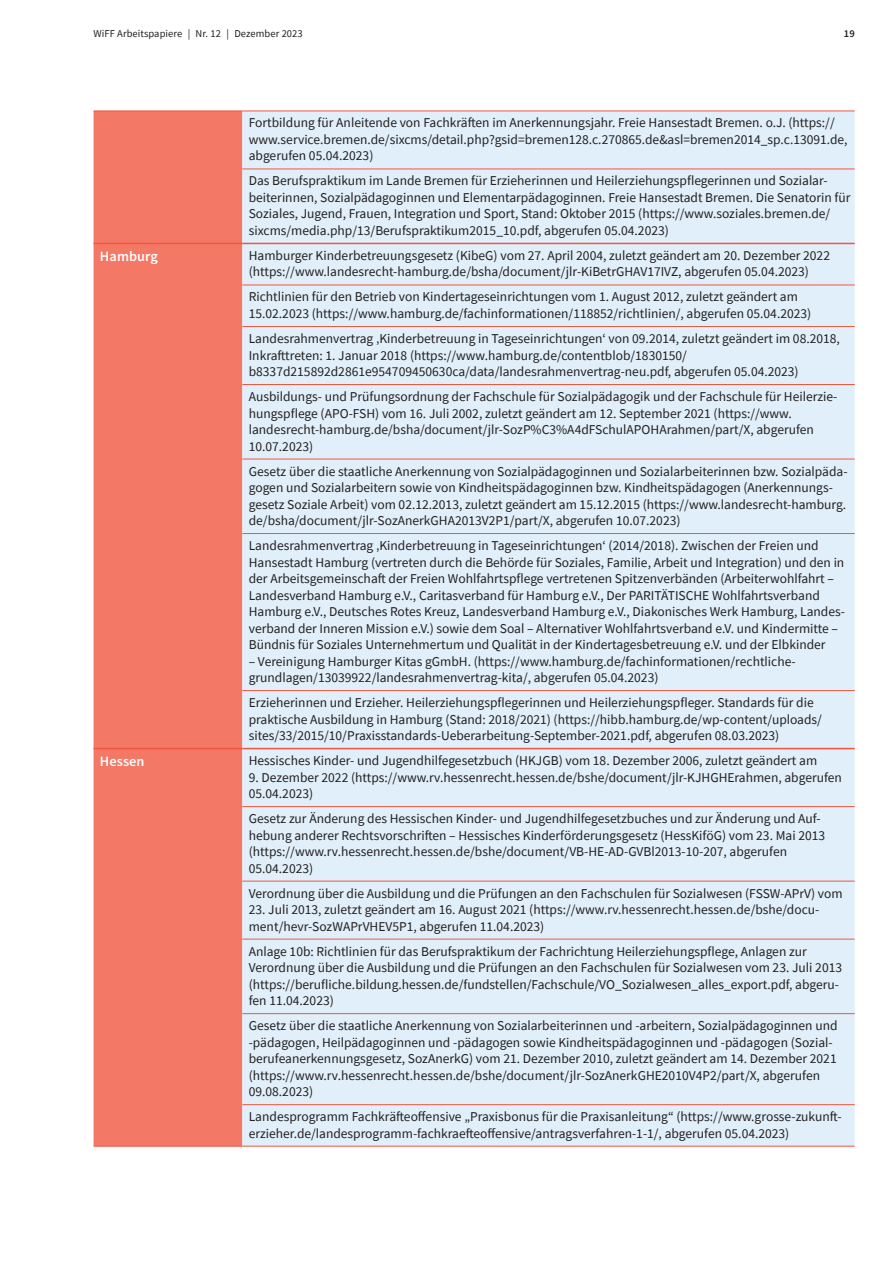
<style>
.page{position:relative;width:893px;height:1263px;background:#fff}
.page>*{position:absolute;margin:0;border:0;box-sizing:border-box;transform-origin:0 0}
._07_Tab_Ue_gross{font:600 14.25px "Source Sans Pro";letter-spacing:.005em;color:#fff}
._07_Tab_FT_gross{font:13.5px/16.5px "Source Sans Pro";color:#231f20}
.t1{font:10.5px "Source Sans Pro";letter-spacing:.005em;color:#231f20}
.t2{font:600 10.5px "Source Sans Pro";color:#231f20}
</style>
<div class="page">
<div style="left:94px;top:112px;width:148px;height:1034px;background:#f37865"></div>
<div style="left:242px;top:112px;width:613px;height:1034px;background:#e0eff9"></div>
<hr style="left:94px;top:243px;width:148px;height:1px;background:#f0573f">
<hr style="left:94px;top:748px;width:148px;height:1px;background:#f0573f">
<hr style="left:94px;top:1146px;width:148px;height:1px;background:#f0573f">
<hr style="left:242px;top:169px;width:613px;height:1px;background:#f0573f">
<hr style="left:242px;top:285px;width:613px;height:1px;background:#f0573f">
<hr style="left:242px;top:326px;width:613px;height:1px;background:#f0573f">
<hr style="left:242px;top:384px;width:613px;height:1px;background:#f0573f">
<hr style="left:242px;top:459px;width:613px;height:1px;background:#f0573f">
<hr style="left:242px;top:533px;width:613px;height:1px;background:#f0573f">
<hr style="left:242px;top:690px;width:613px;height:1px;background:#f0573f">
<hr style="left:242px;top:806px;width:613px;height:1px;background:#f0573f">
<hr style="left:242px;top:881px;width:613px;height:1px;background:#f0573f">
<hr style="left:242px;top:939px;width:613px;height:1px;background:#f0573f">
<hr style="left:242px;top:1013px;width:613px;height:1px;background:#f0573f">
<hr style="left:242px;top:1104px;width:613px;height:1px;background:#f0573f">
<hr style="left:242px;top:243px;width:613px;height:1px;background:#f0573f">
<hr style="left:242px;top:748px;width:613px;height:1px;background:#f0573f">
<hr style="left:242px;top:1146px;width:613px;height:1px;background:#f0573f">
<hr style="left:94px;top:111px;width:148px;height:1px;background:#f0573f">
<hr style="left:242px;top:111px;width:613px;height:1px;background:#f0573f">
<p class="t1" style="left:94px;top:27px;width:211px">WiFF Arbeitspapiere | Nr. 12 | Dezember 2023</p>
<p class="t2" style="left:844px;top:27px;width:12px">19</p>
<p class="_07_Tab_FT_gross" style="left:249px;top:115px;width:600px">Fortbildung für Anleitende von Fachkräften im Anerkennungsjahr. Freie Hansestadt Bremen. o.J. (https:// www.service.bremen.de/sixcms/detail.php?gsid=bremen128.c.270865.de&amp;asl=bremen2014_sp.c.13091.de, abgerufen 05.04.2023)</p>
<p class="_07_Tab_FT_gross" style="left:249px;top:173px;width:603px">Das Berufspraktikum im Lande Bremen für Erzieherinnen und Heilerziehungspflegerinnen und Sozialar&shy;beiterinnen, Sozialpädagoginnen und Elementarpädagoginnen. Freie Hansestadt Bremen. Die Senatorin für Soziales, Jugend, Frauen, Integration und Sport, Stand: Oktober 2015 (https://www.soziales.bremen.de/ sixcms/media.php/13/Berufspraktikum2015_10.pdf, abgerufen 05.04.2023)</p>
<p class="_07_Tab_Ue_gross" style="left:100px;top:247px;width:60px">Hamburg</p>
<p class="_07_Tab_FT_gross" style="left:249px;top:247px;width:583px">Hamburger Kinderbetreuungsgesetz (KibeG) vom 27. April 2004, zuletzt geändert am 20. Dezember 2022 (https://www.landesrecht-hamburg.de/bsha/document/jlr-KiBetrGHAV17IVZ, abgerufen 05.04.2023)</p>
<p class="_07_Tab_FT_gross" style="left:249px;top:289px;width:564px">Richtlinien für den Betrieb von Kindertageseinrichtungen vom 1. August 2012, zuletzt geändert am<br>15.02.2023 (https://www.hamburg.de/fachinformationen/118852/richtlinien/, abgerufen 05.04.2023)</p>
<p class="_07_Tab_FT_gross" style="left:249px;top:330px;width:593px">Landesrahmenvertrag ‚Kinderbetreuung in Tageseinrichtungen‘ von 09.2014, zuletzt geändert im 08.2018,<br>Inkrafttreten: 1. Januar 2018 (https://www.hamburg.de/contentblob/1830150/ b8337d215892d2861e954709450630ca/data/landesrahmenvertrag-neu.pdf, abgerufen 05.04.2023)</p>
<p class="_07_Tab_FT_gross" style="left:249px;top:388px;width:590px">Ausbildungs- und Prüfungsordnung der Fachschule für Sozialpädagogik und der Fachschule für Heilerzie&shy;hungspflege (APO-FSH) vom 16. Juli 2002, zuletzt geändert am 12. September 2021 (https://www. landesrecht-hamburg.de/bsha/document/jlr-SozP%C3%A4dFSchulAPOHArahmen/part/X, abgerufen 10.07.2023)</p>
<p class="_07_Tab_FT_gross" style="left:249px;top:463px;width:600px">Gesetz über die staatliche Anerkennung von Sozialpädagoginnen und Sozialarbeiterinnen bzw. Sozialpäda&shy;gogen und Sozialarbeitern sowie von Kindheitspädagoginnen bzw. Kindheitspädagogen (Anerkennungs&shy;gesetz Soziale Arbeit) vom 02.12.2013, zuletzt geändert am 15.12.2015 (https://www.landesrecht-hamburg. de/bsha/document/jlr-SozAnerkGHA2013V2P1/part/X, abgerufen 10.07.2023)</p>
<p class="_07_Tab_FT_gross" style="left:249px;top:537px;width:598px">Landesrahmenvertrag ‚Kinderbetreuung in Tageseinrichtungen‘ (2014/2018). Zwischen der Freien und Hansestadt Hamburg (vertreten durch die Behörde für Soziales, Familie, Arbeit und Integration) und den in der Arbeitsgemeinschaft der Freien Wohlfahrtspflege vertretenen Spitzenverbänden (Arbeiterwohlfahrt – Landesverband Hamburg e.V., Caritasverband für Hamburg e.V., Der PARITÄTISCHE Wohlfahrtsverband Hamburg e.V., Deutsches Rotes Kreuz, Landesverband Hamburg e.V., Diakonisches Werk Hamburg, Landes&shy;verband der Inneren Mission e.V.) sowie dem Soal – Alternativer Wohlfahrtsverband e.V. und Kindermitte – Bündnis für Soziales Unternehmertum und Qualität in der Kindertagesbetreuung e.V. und der Elbkinder</p>
<p class="_07_Tab_FT_gross" style="left:249px;top:653px;width:547px">– Vereinigung Hamburger Kitas gGmbH. (https://www.hamburg.de/fachinformationen/rechtliche&shy;grundlagen/13039922/landesrahmenvertrag-kita/, abgerufen 05.04.2023)</p>
<p class="_07_Tab_FT_gross" style="left:249px;top:694px;width:575px">Erzieherinnen und Erzieher. Heilerziehungspflegerinnen und Heilerziehungspfleger. Standards für die praktische Ausbildung in Hamburg (Stand: 2018/2021) (https://hibb.hamburg.de/wp-content/uploads/ sites/33/2015/10/Praxisstandards-Ueberarbeitung-September-2021.pdf, abgerufen 08.03.2023)</p>
<p class="_07_Tab_Ue_gross" style="left:100px;top:752px;width:46px">Hessen</p>
<p class="_07_Tab_FT_gross" style="left:249px;top:752px;width:570px">Hessisches Kinder- und Jugendhilfegesetzbuch (HKJGB) vom 18. Dezember 2006, zuletzt geändert am</p>
<p class="_07_Tab_FT_gross" style="left:249px;top:769px;width:595px">9. Dezember 2022 (https://www.rv.hessenrecht.hessen.de/bshe/document/jlr-KJHGHErahmen, abgerufen<br>05.04.2023)</p>
<p class="_07_Tab_FT_gross" style="left:249px;top:810px;width:578px">Gesetz zur Änderung des Hessischen Kinder- und Jugendhilfegesetzbuches und zur Änderung und Auf&shy;hebung anderer Rechtsvorschriften – Hessisches Kinderförderungsgesetz (HessKiföG) vom 23. Mai 2013 (https://www.rv.hessenrecht.hessen.de/bshe/document/VB-HE-AD-GVBl2013-10-207, abgerufen 05.04.2023)</p>
<p class="_07_Tab_FT_gross" style="left:249px;top:885px;width:595px">Verordnung über die Ausbildung und die Prüfungen an den Fachschulen für Sozialwesen (FSSW-APrV) vom</p>
<p class="_07_Tab_FT_gross" style="left:249px;top:901px;width:572px">23. Juli 2013, zuletzt geändert am 16. August 2021 (https://www.rv.hessenrecht.hessen.de/bshe/docu&shy;ment/hevr-SozWAPrVHEV5P1, abgerufen 11.04.2023)</p>
<p class="_07_Tab_FT_gross" style="left:249px;top:943px;width:595px">Anlage 10b: Richtlinien für das Berufspraktikum der Fachrichtung Heilerziehungspflege, Anlagen zur Verordnung über die Ausbildung und die Prüfungen an den Fachschulen für Sozialwesen vom 23. Juli 2013 (https://berufliche.bildung.hessen.de/fundstellen/Fachschule/VO_Sozialwesen_alles_export.pdf, abgeru&shy;fen 11.04.2023)</p>
<p class="_07_Tab_FT_gross" style="left:249px;top:1017px;width:590px">Gesetz über die staatliche Anerkennung von Sozialarbeiterinnen und -arbeitern, Sozialpädagoginnen und -pädagogen, Heilpädagoginnen und -pädagogen sowie Kindheitspädagoginnen und -pädagogen (Sozial&shy;berufeanerkennungsgesetz, SozAnerkG) vom 21. Dezember 2010, zuletzt geändert am 14. Dezember 2021 (https://www.rv.hessenrecht.hessen.de/bshe/document/jlr-SozAnerkGHE2010V4P2/part/X, abgerufen 09.08.2023)</p>
<p class="_07_Tab_FT_gross" style="left:249px;top:1108px;width:593px">Landesprogramm Fachkräfteoffensive „Praxisbonus für die Praxisanleitung“ (https://www.grosse-zukunft&shy;erzieher.de/landesprogramm-fachkraefteoffensive/antragsverfahren-1-1/, abgerufen 05.04.2023)</p>
</div>
